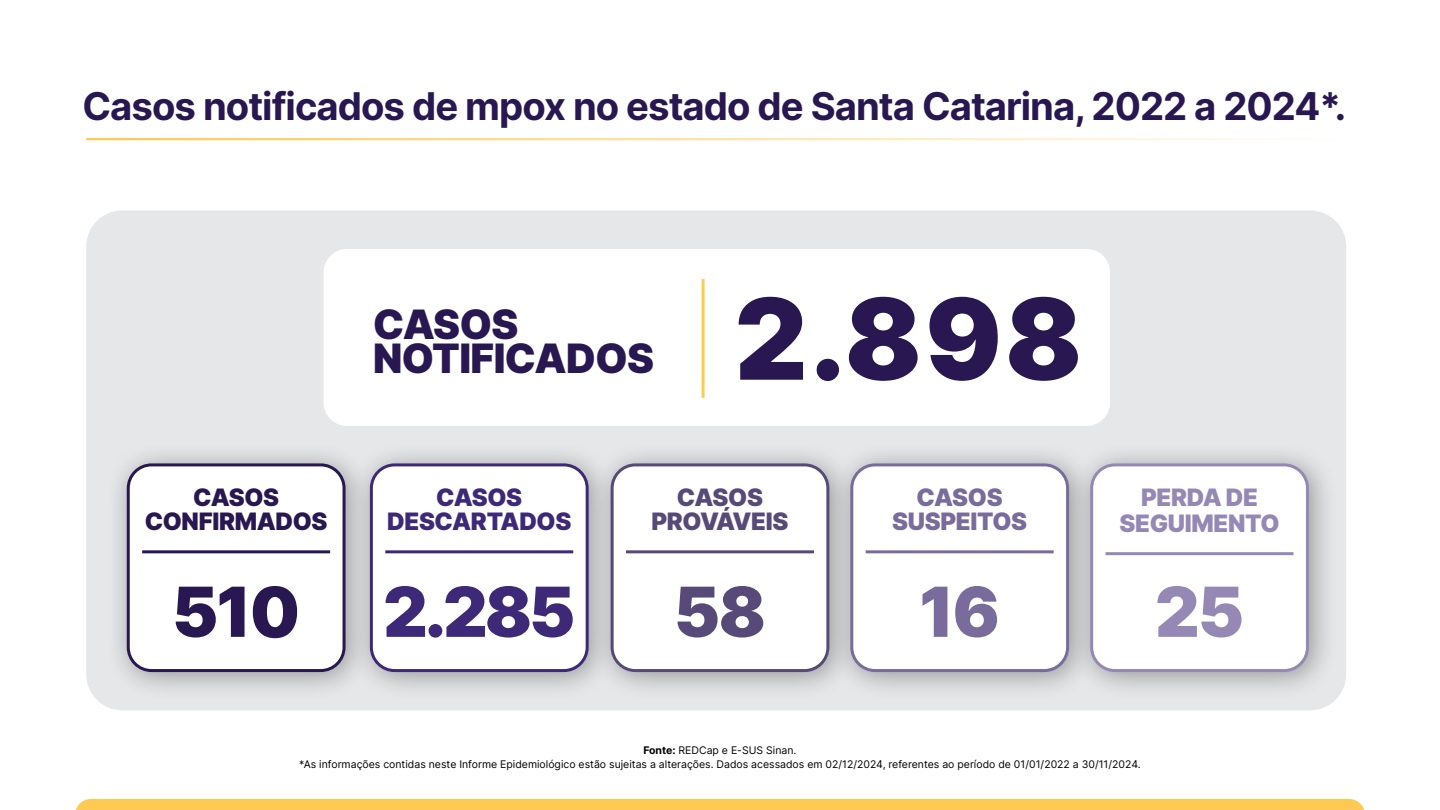
<style>
.page{position:relative;width:1440px;height:810px;background:#fff}
.page>*{position:absolute;margin:0;border:0;box-sizing:border-box;transform-origin:0 0}
.t1{font:900 112.5px "Inter";color:#291751}
.t2{font:900 69px "Inter";letter-spacing:-.035em;color:#3e2878}
.t3{font:900 69px "Inter";color:#574978}
.t4{font:900 69px "Inter";color:#796b9c}
.t5{font:900 69px "Inter";color:#9588b5}
.t6{font:900 40.5px/34.5px "Inter";letter-spacing:-.015em;color:#291751}
.t7{font:700 38.25px "Inter";letter-spacing:-.025em;color:#291751}
.t8{font:900 24px/26.2px "Inter";letter-spacing:-.015em;color:#9588b5;text-align:center}
.t9{font:900 24px/24px "Inter";letter-spacing:-.015em;color:#291751;text-align:center}
.t10{font:900 24px/24px "Inter";letter-spacing:-.015em;color:#3e2878;text-align:center}
.t11{font:900 24px/24px "Inter";letter-spacing:-.015em;color:#574978;text-align:center}
.t12{font:900 24px/24px "Inter";letter-spacing:-.015em;color:#796b9c;text-align:center}
.t13{font:10.5px/14.2px "Inter";color:#000;text-align:center}
.s1{color:#291751}
.s2{font-weight:700}
</style>
<div class="page">
<div style="left:86px;top:210px;width:1260px;height:500px;background:#e6e7e8;border-radius:36px"></div>
<div style="left:324px;top:249px;width:786px;height:177px;background:#fff;border-radius:23px"></div>
<div style="left:76px;top:799px;width:1288px;height:11px;background:#ffca52"></div>
<hr style="left:702px;top:279px;width:3px;height:119px;background:#ffca52">
<div style="left:589px;top:442px;width:269px;height:259px;background:#000;opacity:.35"></div>
<div style="left:612px;top:465px;width:216px;height:206px;background:#fff;border-radius:23px"></div>
<div style="left:611px;top:463px;width:218px;height:209px;border:3px solid #574978;border-radius:23px"></div>
<hr style="left:626px;top:550px;width:188px;height:3px;background:#574978">
<div style="left:829px;top:442px;width:269px;height:259px;background:#000;opacity:.35"></div>
<div style="left:852px;top:465px;width:216px;height:206px;background:#fff;border-radius:23px"></div>
<div style="left:850px;top:463px;width:219px;height:209px;border:3px solid #796b9c;border-radius:23px"></div>
<hr style="left:866px;top:550px;width:188px;height:3px;background:#796b9c">
<div style="left:105px;top:442px;width:270px;height:259px;background:#000;opacity:.35"></div>
<div style="left:128px;top:465px;width:216px;height:206px;background:#fff;border-radius:23px"></div>
<div style="left:127px;top:463px;width:219px;height:209px;border:3px solid #291751;border-radius:23px"></div>
<hr style="left:142px;top:550px;width:188px;height:3px;background:#291751">
<div style="left:348px;top:442px;width:270px;height:259px;background:#000;opacity:.35"></div>
<div style="left:371px;top:465px;width:216px;height:206px;background:#fff;border-radius:23px"></div>
<div style="left:370px;top:463px;width:219px;height:209px;border:3px solid #3e2878;border-radius:23px"></div>
<hr style="left:385px;top:550px;width:188px;height:3px;background:#3e2878">
<div style="left:1069px;top:442px;width:269px;height:259px;background:#000;opacity:.35"></div>
<div style="left:1092px;top:465px;width:215px;height:206px;background:#fff;border-radius:23px"></div>
<div style="left:1090px;top:463px;width:219px;height:209px;border:3px solid #9588b5;border-radius:23px"></div>
<hr style="left:1106px;top:552px;width:188px;height:3px;background:#9588b5">
<hr style="left:86px;top:138px;width:1260px;height:2px;background:#ffca52">
<h3 class="t7" style="left:82px;top:79px;width:1265px">Casos notificados de mpox no estado de Santa Catarina, 2022 a 2024*.</h3>
<h3 class="t6" style="left:373px;top:306px;width:282px">CASOS<br>NOTIFICADOS</h3>
<h1 class="t1" style="left:735px;top:257px;width:349px">2.898</h1>
<h3 class="t9" style="left:145px;top:485px;width:184px">CASOS<br>CONFIRMADOS</h3>
<h3 class="t10" style="left:387px;top:485px;width:186px">CASOS<br>DESCARTADOS</h3>
<h2 class="t2" style="left:172px;top:562px;width:405px"><span class="s1">510</span> 2.285</h2>
<h3 class="t11" style="left:652px;top:485px;width:138px">CASOS<br>PROVÁVEIS</h3>
<h2 class="t3" style="left:674px;top:562px;width:94px">58</h2>
<h3 class="t12" style="left:892px;top:485px;width:137px">CASOS<br>SUSPEITOS</h3>
<h2 class="t4" style="left:919px;top:562px;width:82px">16</h2>
<h3 class="t8" style="left:1119px;top:484px;width:162px">PERDA DE<br>SEGUIMENTO</h3>
<h2 class="t5" style="left:1155px;top:562px;width:91px">25</h2>
<p class="t13" style="left:299px;top:743px;width:843px"><span class="s2">Fonte:</span> REDCap e E-SUS Sinan.<br>*As informações contidas neste Informe Epidemiológico estão sujeitas a alterações. Dados acessados em 02/12/2024, referentes ao período de 01/01/2022 a 30/11/2024.</p>
</div>
